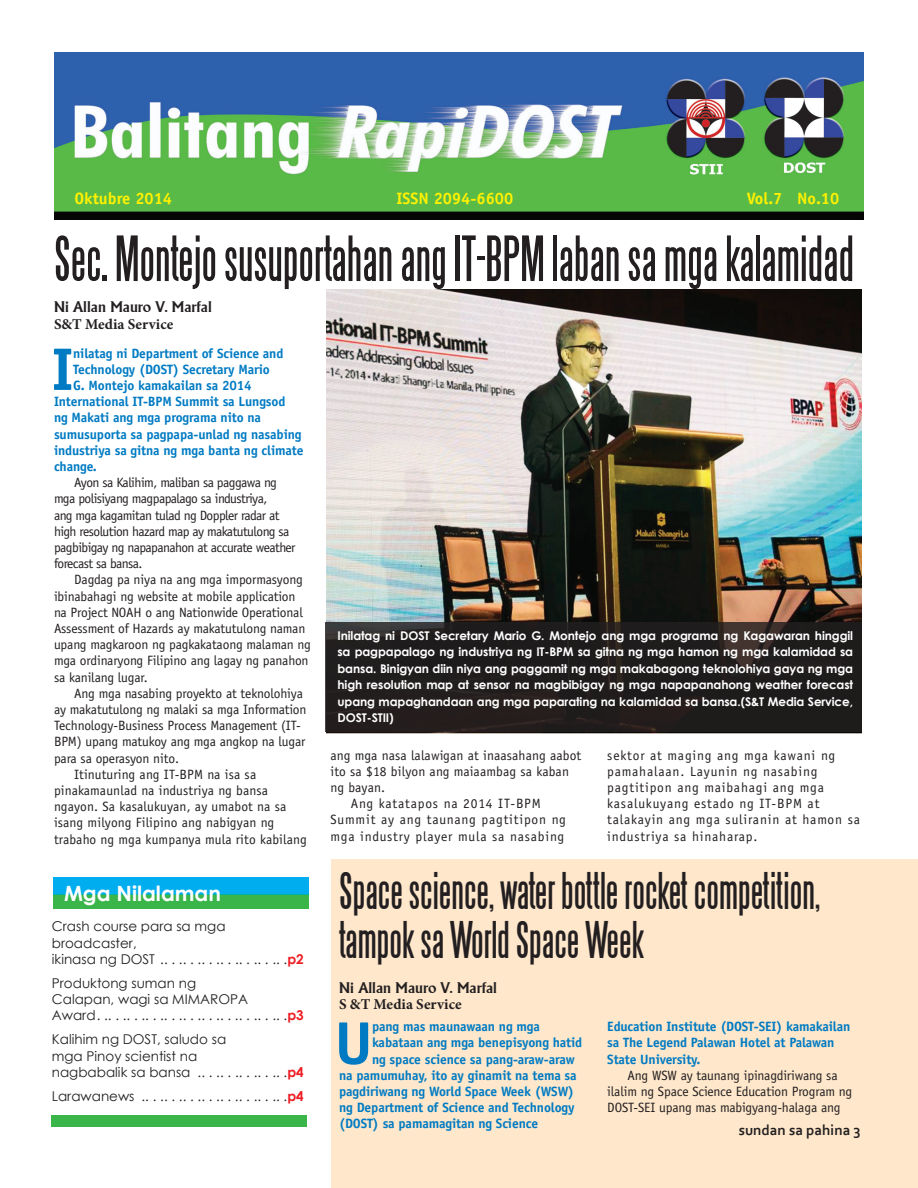
<style>
.page{position:relative;width:918px;height:1188px;background:#fff}
.page>*{position:absolute;margin:0;border:0;box-sizing:border-box;transform-origin:0 0}
.Rapidost_Lead_paragr{font:700 60.15px "Officina Sans";color:#007bc3}
.Ripidost_TITLES{font:57px "Steelfish";color:#231f20}
.Ripidost_TITLES-2{font:46.5px/49.5px "Steelfish";color:#231f20}
._2nd_Rapidost_BYLine{font:700 21px "Century Gothic";color:#fff}
.t1{font:700 16.5px "Officina Sans";color:#fff101}
._1st_Rapidost_BYLine{font:700 15px "Alberta";color:#231f20}
._2nd_Rapidost_BYLine-2{font:700 15px "Minion Pro";letter-spacing:.005em;color:#231f20}
.t2{font:700 15px "Corbel";color:#231f20}
.Rapidost_Lead_paragr-2{font:700 13.5px/16.2px "Officina Sans";letter-spacing:-.01em;color:#007bc3}
.Rapidost_BODYTEXT{font:13.5px/16.2px "Officina Sans";letter-spacing:-.01em;color:#231f20}
.Rapidost_TOC{font:13.5px/16.2px "Century Gothic";color:#231f20}
.Rapidost_BODYTEXT-2{font:13.5px/16.2px "Officina Sans";letter-spacing:.06em;color:#231f20;text-align:center}
.Rapidost_BODYTEXT-3{font:13.5px/16.2px "Officina Sans";letter-spacing:.01em;color:#231f20}
.Rapidost_BODYTEXT-4{font:13.5px/16.2px "Officina Sans";letter-spacing:-.04em;color:#231f20}
.Rapidost_CAPTION{font:700 12px/16.5px "Century Gothic";letter-spacing:-.01em;color:#fff;text-align:justify}
.s1{font-weight:700;color:#ee1d23}
</style>
<div class="page">
<img style="left:326px;top:289px;width:536px;height:445px">
<img style="left:54px;top:53px;width:809px;height:167px">
<div style="left:331px;top:859px;width:587px;height:329px;background:#fee7cb"></div>
<div style="left:325px;top:622px;width:537px;height:109px;background:#231f20"></div>
<div style="left:52px;top:1116px;width:255px;height:11px;background:#3ab54a"></div>
<svg style="left:53px;top:877px;width:256px;height:32px;background:#19b1a4"></svg>
<p class="t1" style="left:75px;top:188px;width:99px">Oktubre 2014</p>
<p class="t1" style="left:397px;top:188px;width:118px">ISSN 2094-6600</p>
<p class="t1" style="left:747px;top:188px;width:94px">Vol.7 No.10</p>
<p class="Ripidost_TITLES" style="left:54px;top:228px;width:801px">Sec. Montejo susuportahan ang IT-BPM laban sa mga kalamidad</p>
<p class="_1st_Rapidost_BYLine" style="left:54px;top:298px;width:159px">Ni Allan Mauro V. Marfal</p>
<p class="_2nd_Rapidost_BYLine-2" style="left:54px;top:313px;width:121px">S&amp;T Media Service</p>
<p class="Rapidost_Lead_paragr" style="left:52px;top:332px;width:24px">I</p>
<p class="Rapidost_Lead_paragr-2" style="left:73px;top:345px;width:212px">nilatag ni Department of Science and</p>
<p class="Rapidost_Lead_paragr-2" style="left:73px;top:361px;width:198px">Technology (DOST) Secretary Mario</p>
<p class="Rapidost_Lead_paragr-2" style="left:73px;top:377px;width:180px">G. Montejo kamakailan sa 2014</p>
<p class="Rapidost_Lead_paragr-2" style="left:54px;top:393px;width:233px">International IT-BPM Summit sa Lungsod</p>
<p class="Rapidost_Lead_paragr-2" style="left:54px;top:409px;width:209px">ng Makati ang mga programa nito na</p>
<p class="Rapidost_Lead_paragr-2" style="left:54px;top:426px;width:249px">sumusuporta sa pagpapa-unlad ng nasabing</p>
<p class="Rapidost_Lead_paragr-2" style="left:54px;top:442px;width:251px">industriya sa gitna ng mga banta ng climate</p>
<p class="Rapidost_Lead_paragr-2" style="left:54px;top:458px;width:44px">change.</p>
<p class="Rapidost_BODYTEXT-4" style="left:54px;top:474px;width:243px;text-indent:20px">Ayon sa Kalihim, maliban sa paggawa ng mga polisiyang magpapalago sa industriya,<br>ang mga kagamitan tulad ng Doppler radar at high resolution hazard map ay makatutulong sa pagbibigay ng napapanahon at accurate weather forecast sa bansa.</p>
<p class="Rapidost_BODYTEXT" style="left:54px;top:572px;width:259px;text-indent:20px">Dagdag pa niya na ang mga impormasyong ibinabahagi ng website at mobile application na Project NOAH o ang Nationwide Operational Assessment of Hazards ay makatutulong naman upang magkaroon ng pagkakataong malaman ng mga ordinaryong Filipino ang lagay ng panahon sa kanilang lugar.</p>
<p class="Rapidost_BODYTEXT" style="left:54px;top:685px;width:254px;text-indent:20px">Ang mga nasabing proyekto at teknolohiya ay makatutulong ng malaki sa mga Information Technology-Business Process Management (IT-BPM) upang matukoy ang mga angkop na lugar para sa operasyon nito.</p>
<p class="Rapidost_BODYTEXT-3" style="left:54px;top:766px;width:254px;text-indent:20px">Itinuturing ang IT-BPM na isa sa pinakamaunlad na industriya ng bansa ngayon. Sa kasalukuyan, ay umabot na sa isang milyong Filipino ang nabigyan ng trabaho ng mga kumpanya mula rito kabilang</p>
<p class="_2nd_Rapidost_BYLine" style="left:64px;top:877px;width:159px">Mga Nilalaman</p>
<p class="Rapidost_TOC" style="left:52px;top:918px;width:253px">Crash course para sa mga broadcaster,<br>ikinasa ng DOST . .. . .. . .. . .. . .. . .. . . <span class="s1">p2</span></p>
<p class="Rapidost_TOC" style="left:52px;top:975px;width:253px">Produktong suman ng<br>Calapan, wagi sa MIMAROPA<br>Award. . .. . .. . .. . .. . .. . .. . .. . .. . .. . ..<span class="s1">p3</span></p>
<p class="Rapidost_TOC" style="left:52px;top:1031px;width:253px">Kalihim ng DOST, saludo sa<br>mga Pinoy scientist na<br>nagbabalik sa bansa . . .. . .. . .. . .. . .<span class="s1">p4</span></p>
<p class="Rapidost_TOC" style="left:52px;top:1088px;width:253px">Larawanews . . .. . .. . .. . .. . .. . .. . .. . .<span class="s1">p4</span></p>
<p class="Rapidost_CAPTION" style="left:338px;top:627px;width:517px">Inilatag ni DOST Secretary Mario G. Montejo ang mga programa ng Kagawaran hinggil sa pagpapalago ng industriya ng IT-BPM sa gitna ng mga hamon ng mga kalamidad sa bansa. Binigyan diin niya ang paggamit ng mga makabagong teknolohiya gaya ng mga high resolution map at sensor na magbibigay ng mga napapanahong weather forecast upang mapaghandaan ang mga paparating na kalamidad sa bansa.(S&amp;T Media Service, DOST-STII)</p>
<p class="Rapidost_BODYTEXT-3" style="left:330px;top:747px;width:252px">ang mga nasa lalawigan at inaasahang aabot ito sa $18 bilyon ang maiaambag sa kaban ng bayan.</p>
<p class="Rapidost_BODYTEXT-2" style="left:330px;top:796px;width:237px">Ang katatapos na 2014 IT-BPM<br>Summit ay ang taunang pagtitipon ng mga industry player mula sa nasabing</p>
<p class="Rapidost_BODYTEXT-2" style="left:607px;top:747px;width:254px;text-align:left">sektor at maging ang mga kawani ng pamahalaan. Layunin ng nasabing pagtitipon ang maibahagi ang mga kasalukuyang estado ng IT-BPM at talakayin ang mga suliranin at hamon sa industriya sa hinaharap.</p>
<p class="Ripidost_TITLES-2" style="left:339px;top:866px;width:483px">Space science, water bottle rocket competition, tampok sa World Space Week</p>
<p class="_1st_Rapidost_BYLine" style="left:339px;top:979px;width:159px">Ni Allan Mauro V. Marfal</p>
<p class="_2nd_Rapidost_BYLine-2" style="left:339px;top:994px;width:124px">S &amp;T Media Service</p>
<p class="Rapidost_Lead_paragr-2" style="left:607px;top:1018px;width:245px">Education Institute (DOST-SEI) kamakailan sa The Legend Palawan Hotel at Palawan<br>State University.</p>
<p class="Rapidost_BODYTEXT" style="left:607px;top:1067px;width:247px;text-indent:20px">Ang WSW ay taunang ipinagdiriwang sa ilalim ng Space Science Education Program ng<br>DOST-SEI upang mas mabigyang-halaga ang</p>
<p class="Rapidost_Lead_paragr" style="left:335px;top:1006px;width:39px">U</p>
<p class="Rapidost_Lead_paragr-2" style="left:372px;top:1018px;width:169px">pang mas maunawaan ng mga</p>
<p class="Rapidost_Lead_paragr-2" style="left:372px;top:1035px;width:212px">kabataan ang mga benepisyong hatid</p>
<p class="Rapidost_Lead_paragr-2" style="left:372px;top:1051px;width:204px">ng space science sa pang-araw-araw</p>
<p class="Rapidost_Lead_paragr-2" style="left:339px;top:1067px;width:239px">na pamumuhay, ito ay ginamit na tema sa</p>
<p class="Rapidost_Lead_paragr-2" style="left:339px;top:1083px;width:237px">pagdiriwang ng World Space Week (WSW)</p>
<p class="Rapidost_Lead_paragr-2" style="left:339px;top:1099px;width:237px">ng Department of Science and Technology</p>
<p class="Rapidost_Lead_paragr-2" style="left:339px;top:1116px;width:201px">(DOST) sa pamamagitan ng Science</p>
<p class="t2" style="left:739px;top:1121px;width:124px">sundan sa pahina 3</p>
</div>
